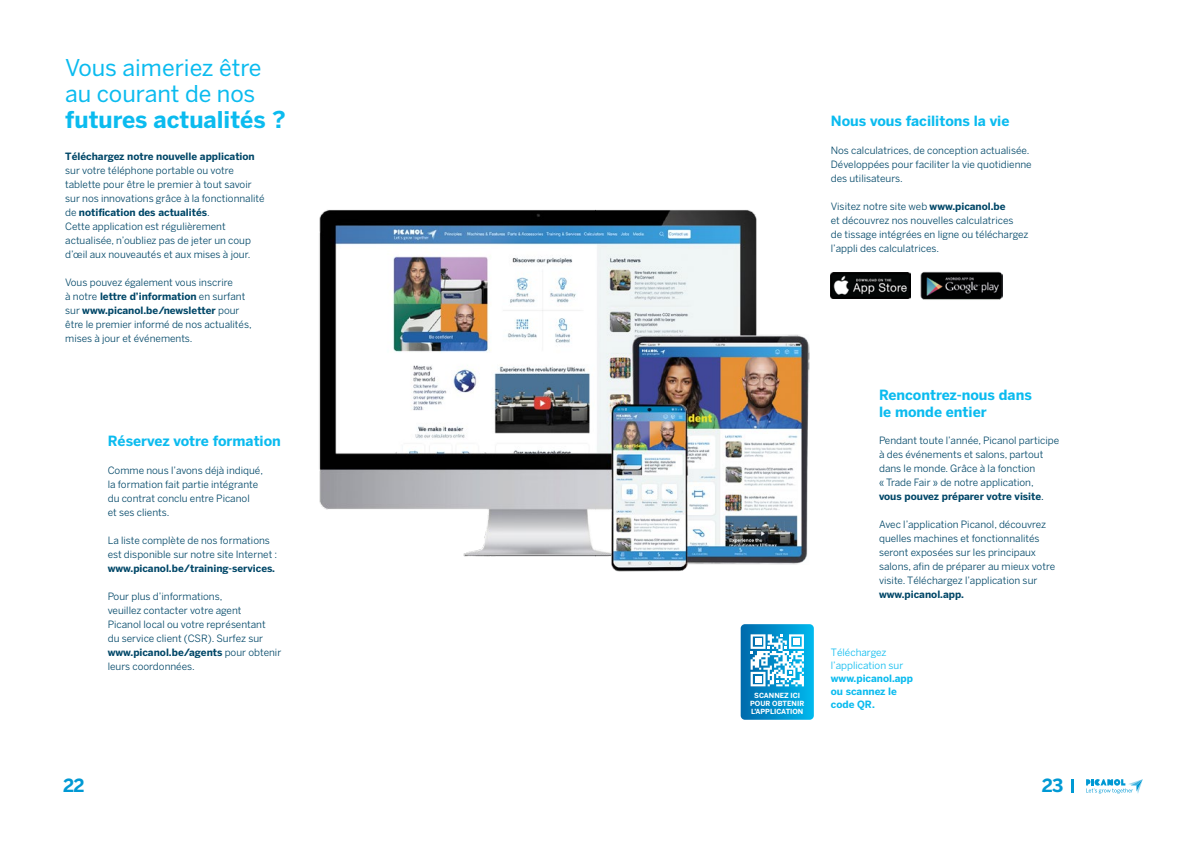
<style>
.page{position:relative;width:1191px;height:842px;background:#fff}
.page>*{position:absolute;margin:0;border:0;box-sizing:border-box;transform-origin:0 0}
.t1{font:23px/26px "Benton Sans";color:#0bbbef}
.t2{font:700 23px "Benton Sans";color:#0bbbef}
.t3{font:700 18px "Benton Sans";color:#0099d4}
.t4{font:700 14px/16.8px "Benton Sans";color:#0bbbef}
.t5{font:10px/14px "Benton Sans";color:#004768}
.t6{font:700 10px "Benton Sans";color:#004768}
.t7{font:700 10px/13px "Benton Sans";color:#0bbbef}
.t8{font:10px/13px "Benton Sans";color:#0bbbef}
.t9{font:700 7px/8px "Benton Sans";color:#fff;text-align:center}
.s1{font-weight:700}
.s2{font-style:inherit}
</style>
<div class="page">
<img style="left:319px;top:209px;width:491px;height:363px">
<img style="left:831px;top:272px;width:80px;height:27px">
<img style="left:920px;top:271px;width:82px;height:29px">
<svg style="left:740px;top:624px;width:74px;height:96px;background:#3aa9d7"></svg>
<div style="left:755px;top:638px;width:6px;height:7px;background:#fff"></div>
<svg style="left:1086px;top:779px;width:56px;height:15px"></svg>
<svg style="left:1071px;top:779px;width:2px;height:13px"></svg>
<h1 class="t1" style="left:65px;top:55px;width:198px">Vous aimeriez être au courant de nos</h1>
<h1 class="t2" style="left:65px;top:106px;width:222px">futures actualités ?</h1>
<p class="t6" style="left:65px;top:151px;width:191px">Téléchargez notre nouvelle application</p>
<p class="t5" style="left:65px;top:164px;width:201px">sur votre téléphone portable ou votre tablette pour être le premier à tout savoir sur nos innovations grâce à la fonctionnalité de <span class="s1">notification des actualités</span>.<br>Cette application est régulièrement actualisée, n’oubliez pas de jeter un coup d’œil aux nouveautés et aux mises à jour.</p>
<p class="t5" style="left:65px;top:276px;width:188px">Vous pouvez également vous inscrire<br>à notre <span class="s1">lettre d’information</span> en surfant sur <span class="s1">www.picanol.be/newsletter</span> pour être le premier informé de nos actualités, mises à jour et événements.</p>
<h3 class="t4" style="left:108px;top:433px;width:175px">Réservez votre formation</h3>
<p class="t5" style="left:108px;top:464px;width:157px">Comme nous l’avons déjà indiqué, la formation fait partie intégrante du contrat conclu entre Picanol<br>et ses clients.</p>
<p class="t5" style="left:108px;top:534px;width:171px">La liste complète de nos formations est disponible sur notre site Internet :</p>
<p class="t6" style="left:108px;top:563px;width:169px">www.picanol.be/training-services.</p>
<p class="t5" style="left:108px;top:590px;width:175px">Pour plus d’informations,<br>veuillez contacter votre agent<br>Picanol local ou votre représentant<br>du service client (CSR). Surfez sur <span class="s1">www.picanol.be/agents</span> pour obtenir leurs coordonnées.</p>
<h3 class="t4" style="left:831px;top:113px;width:180px">Nous vous facilitons la vie</h3>
<p class="t5" style="left:831px;top:144px;width:202px">Nos calculatrices, de conception actualisée.<br>Développées pour faciliter la vie quotidienne des utilisateurs.</p>
<p class="t5" style="left:831px;top:200px;width:199px">Visitez notre site web <span class="s1">www.picanol.be<br></span>et découvrez nos nouvelles calculatrices<br>de tissage intégrées en ligne ou téléchargez l’appli des calculatrices.</p>
<p class="t9" style="left:750px;top:691px;width:56px">SCANNEZ ICI<br>POUR OBTENIR<br>L’APPLICATION</p>
<h3 class="t4" style="left:879px;top:387px;width:154px">Rencontrez-nous dans le monde entier</h3>
<p class="t5" style="left:879px;top:434px;width:182px">Pendant toute l’année, Picanol participe à des événements et salons, partout dans le monde. Grâce à la fonction<br>« Trade Fair » de notre application,<br><span class="s1">vous pouvez préparer votre visite</span><span class="s2">.</span></p>
<p class="t5" style="left:879px;top:518px;width:177px">Avec l’application Picanol, découvrez quelles machines et fonctionnalités seront exposées sur les principaux salons, afin de préparer au mieux votre visite. Téléchargez l’application sur</p>
<p class="t6" style="left:879px;top:589px;width:86px">www.picanol.app.</p>
<p class="t8" style="left:831px;top:645px;width:74px">Téléchargez l’application sur</p>
<p class="t7" style="left:831px;top:671px;width:84px">www.picanol.app ou scannez le code QR.</p>
<h2 class="t3" style="left:63px;top:775px;width:23px">22</h2>
<h2 class="t3" style="left:1042px;top:775px;width:23px">23</h2>
</div>
